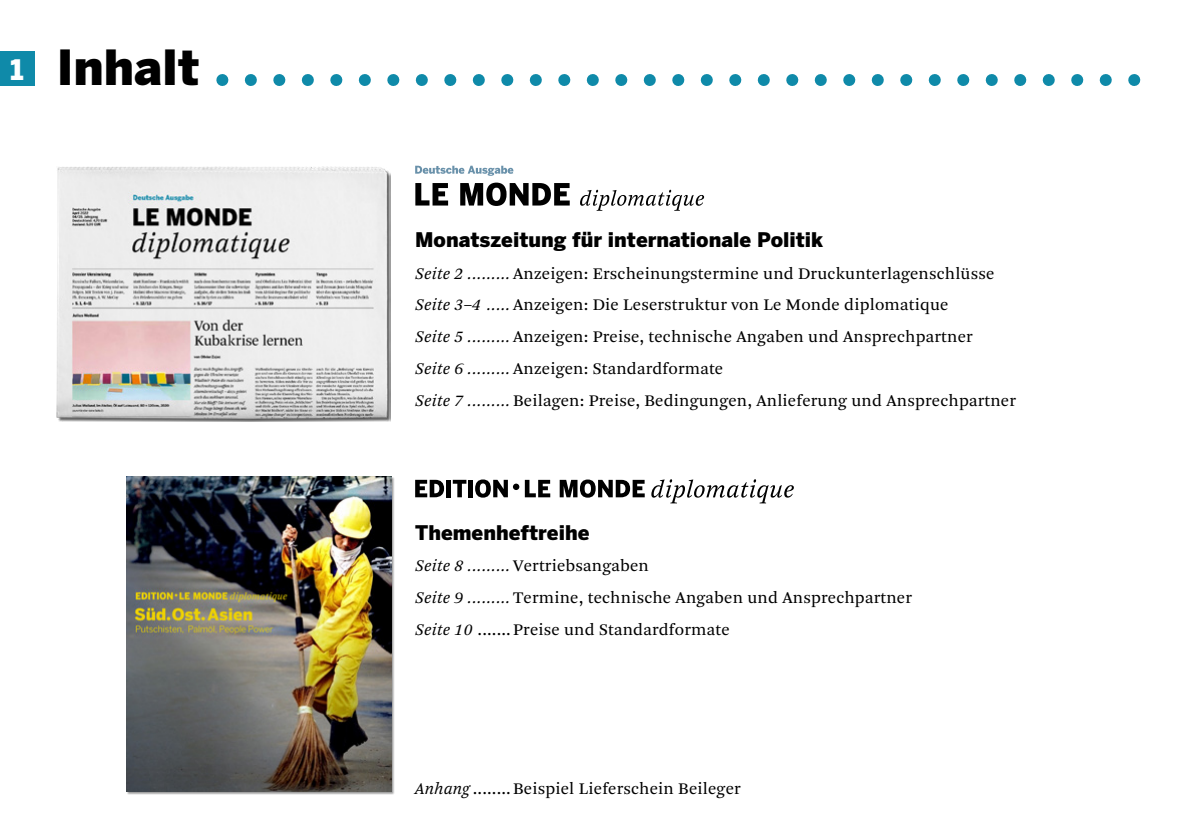
<style>
.page{position:relative;width:1191px;height:840px;background:#fff}
.page>*{position:absolute;margin:0;border:0;box-sizing:border-box;transform-origin:0 0}
.t1{font:900 48px "Benton Sans";color:#000}
.t2{font:900 20px "Benton Sans";color:#000}
.t3{font:17px/31.8px "Arnhem Pro Blond";letter-spacing:.01em;color:#000}
.s1{font-size:28px;color:#fff}
.s2{font-style:italic}
</style>
<div class="page">
<svg style="left:251px;top:74px;width:861px;height:12px"></svg>
<svg style="left:222px;top:74px;width:1px;height:12px"></svg>
<svg style="left:1134px;top:74px;width:1px;height:12px"></svg>
<svg style="left:415px;top:166px;width:98px;height:10px"></svg>
<svg style="left:580px;top:190px;width:124px;height:21px"></svg>
<svg style="left:415px;top:183px;width:33px;height:22px"></svg>
<svg style="left:460px;top:182px;width:110px;height:24px"></svg>
<div style="left:446px;top:479px;width:5px;height:18px;background:#000"></div>
<div style="left:468px;top:479px;width:5px;height:18px;background:#000"></div>
<svg style="left:453px;top:479px;width:13px;height:18px"></svg>
<svg style="left:415px;top:479px;width:29px;height:18px"></svg>
<svg style="left:475px;top:479px;width:44px;height:18px"></svg>
<svg style="left:525px;top:479px;width:25px;height:18px"></svg>
<svg style="left:559px;top:479px;width:85px;height:18px"></svg>
<svg style="left:651px;top:479px;width:143px;height:24px"></svg>
<img style="left:57px;top:166px;width:333px;height:255px">
<div style="left:126px;top:476px;width:268px;height:318px;background:#000;opacity:.4"></div>
<img style="left:127px;top:476px;width:264px;height:315px">
<div style="left:0;top:51px;width:34px;height:34px;background:#0f8aa9"></div>
<h1 class="t1" style="left:10px;top:39px;width:190px"><span class="s1">1</span> Inhalt</h1>
<p class="t2" style="left:415px;top:227px;width:410px">Monatszeitung für internationale Politik</p>
<p class="t3" style="left:415px;top:257px;width:602px"><span class="s2">Seite 2 .........</span>Anzeigen: Erscheinungstermine und Druckunterlagenschlüsse <span class="s2">Seite 3–4 .....</span>Anzeigen: Die Leserstruktur von Le Monde diplomatique<br><span class="s2">Seite 5 .........</span>Anzeigen: Preise, technische Angaben und Ansprechpartner<br><span class="s2">Seite 6 .........</span>Anzeigen: Standardformate<br><span class="s2">Seite 7 .........</span>Beilagen: Preise, Bedingungen, Anlieferung und Ansprechpartner</p>
<p class="t2" style="left:415px;top:520px;width:176px">Themenheftreihe</p>
<p class="t3" style="left:415px;top:550px;width:498px"><span class="s2">Seite 8 .........</span>Vertriebsangaben<br><span class="s2">Seite 9 .........</span>Termine, technische Angaben und Ansprechpartner<br><span class="s2">Seite 10</span> .......Preise und Standardformate</p>
<p class="t3" style="left:415px;top:772px;width:327px"><span class="s2">Anhang</span> ........Beispiel Lieferschein Beileger</p>
</div>
